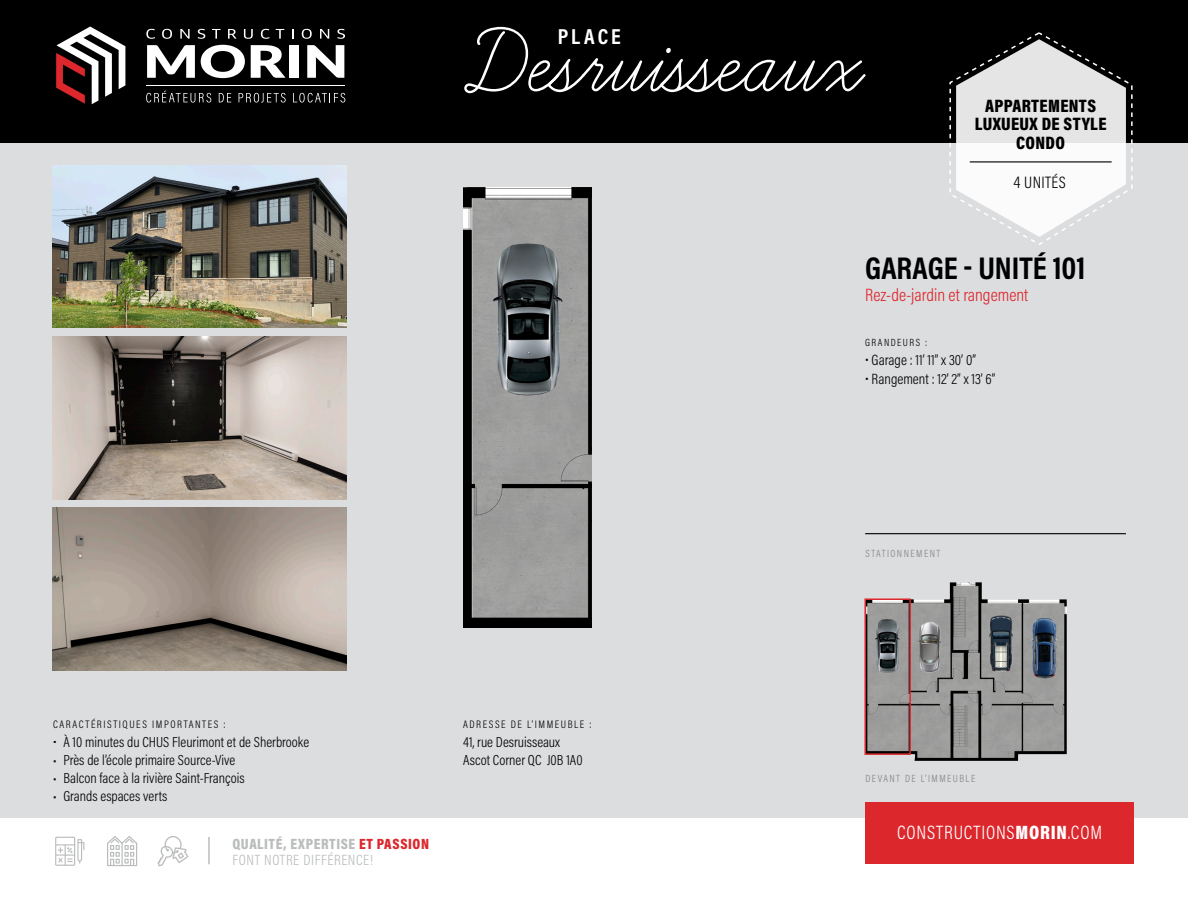
<style>
.page{position:relative;width:1188px;height:918px;background:#fff}
.page>*{position:absolute;margin:0;border:0;box-sizing:border-box;transform-origin:0 0}
.t1{font:99.6px "Learning Curve";color:#fff}
.t2{font:700 31.65px "Acumin Pro Cond";color:#000001}
.t3{font:700 21.9px "Acumin Pro Cond";letter-spacing:.135em;color:#fff}
.t4{font:300 19.5px "Acumin Pro Cond";letter-spacing:.04em;color:#fff}
.t5{font:900 18.15px/18.5px "Acumin Pro Cond";letter-spacing:.02em;color:#000001;text-align:center}
.t6{font:300 18px "Acumin Pro Cond";color:#dc272d}
.t7{font:300 16.65px "Acumin Pro Cond";letter-spacing:.02em;color:#000001}
.t8{font:300 15px/15.9px "Acumin Pro Cond";letter-spacing:.04em;color:#bbbdbd}
.t9{font:300 15px "Acumin Pro Cond";color:#000001}
.t10{font:300 14.7px/18.1px "Acumin Pro Cond";color:#000001}
.t11{font:300 10.95px "Acumin Pro Cond";letter-spacing:.14em;color:#000001}
.t12{font:300 10.5px "Acumin Pro Cond";letter-spacing:.14em;color:#818586}
.t13{font:300 10.5px "Acumin Pro Cond";letter-spacing:.14em;color:#000001}
.s1{font-weight:900}
.s2{font-weight:900;color:#dc272d}
</style>
<div class="page">
<div style="left:0;top:0;width:1188px;height:817px;background:#dcdddf"></div>
<div style="left:865px;top:803px;width:269px;height:61px;background:#dc272d"></div>
<svg style="left:55px;top:837px;width:29px;height:29px"></svg>
<svg style="left:107px;top:836px;width:30px;height:30px"></svg>
<svg style="left:157px;top:836px;width:32px;height:30px"></svg>
<hr style="left:208px;top:837px;width:2px;height:27px;background:#bbbdbd">
<div style="left:0;top:0;width:1188px;height:143px;background:#000001"></div>
<svg style="left:56px;top:27px;width:69px;height:77px"></svg>
<svg style="left:147px;top:45px;width:48px;height:33px"></svg>
<svg style="left:201px;top:45px;width:44px;height:33px"></svg>
<svg style="left:251px;top:45px;width:35px;height:33px"></svg>
<div style="left:289px;top:45px;width:10px;height:33px;background:#fff"></div>
<svg style="left:307px;top:45px;width:37px;height:33px"></svg>
<svg style="left:146px;top:29px;width:9px;height:10px"></svg>
<svg style="left:162px;top:29px;width:10px;height:10px"></svg>
<svg style="left:180px;top:29px;width:10px;height:10px"></svg>
<svg style="left:198px;top:29px;width:7px;height:10px"></svg>
<svg style="left:212px;top:29px;width:9px;height:10px"></svg>
<svg style="left:228px;top:29px;width:8px;height:10px"></svg>
<svg style="left:244px;top:29px;width:9px;height:10px"></svg>
<svg style="left:261px;top:29px;width:9px;height:10px"></svg>
<svg style="left:276px;top:29px;width:8px;height:10px"></svg>
<svg style="left:302px;top:29px;width:10px;height:10px"></svg>
<svg style="left:320px;top:29px;width:9px;height:10px"></svg>
<svg style="left:337px;top:29px;width:8px;height:10px"></svg>
<hr style="left:146px;top:85px;width:199px;height:1px;background:#fff">
<svg style="left:146px;top:91px;width:65px;height:12px"></svg>
<svg style="left:219px;top:93px;width:12px;height:9px"></svg>
<svg style="left:239px;top:93px;width:47px;height:10px"></svg>
<svg style="left:293px;top:93px;width:52px;height:10px"></svg>
<svg style="left:949px;top:32px;width:184px;height:213px"></svg>
<hr style="left:970px;top:161px;width:142px;height:1px;background:#000001">
<hr style="left:865px;top:533px;width:261px;height:1px;background:#000001">
<img style="left:53px;top:165px;width:294px;height:163px">
<img style="left:53px;top:336px;width:294px;height:163px">
<img style="left:53px;top:508px;width:294px;height:162px">
<img style="left:867px;top:582px;width:200px;height:179px">
<div style="left:864px;top:598px;width:47px;height:157px;border:2px solid #dc272d"></div>
<img style="left:463px;top:187px;width:128px;height:441px">
<h1 class="t1" style="left:469px;top:9px;width:397px">Desruisseaux</h1>
<h3 class="t3" style="left:558px;top:22px;width:64px">PLACE</h3>
<p class="t5" style="left:975px;top:96px;width:133px">APPARTEMENTS<br>LUXUEUX DE STYLE<br>CONDO</p>
<p class="t7" style="left:1013px;top:172px;width:54px">4 UNITÉS</p>
<h2 class="t2" style="left:865px;top:247px;width:222px">GARAGE - UNITÉ 101</h2>
<p class="t6" style="left:865px;top:284px;width:165px">Rez-de-jardin et rangement</p>
<p class="t13" style="left:865px;top:336px;width:63px">GRANDEURS :</p>
<p class="t9" style="left:865px;top:350px;width:112px">• Garage : 11’ 11” x 30’ 0”</p>
<p class="t9" style="left:865px;top:370px;width:132px">• Rangement : 12’ 2” x 13’ 6”</p>
<p class="t11" style="left:53px;top:718px;width:174px">CARACTÉRISTIQUES IMPORTANTES :</p>
<p class="t10" style="left:53px;top:732px;width:258px">• À 10 minutes du CHUS Fleurimont et de Sherbrooke</p>
<p class="t10" style="left:53px;top:750px;width:184px">• Près de l’école primaire Source-Vive</p>
<p class="t10" style="left:53px;top:768px;width:193px">• Balcon face à la rivière Saint-François</p>
<p class="t10" style="left:53px;top:786px;width:116px">• Grands espaces verts</p>
<p class="t8" style="left:232px;top:836px;width:198px"><span class="s1">QUALITÉ, EXPERTISE</span> <span class="s2">ET PASSION<br></span>FONT NOTRE DIFFÉRENCE!</p>
<p class="t11" style="left:463px;top:718px;width:130px">ADRESSE DE L’IMMEUBLE :</p>
<p class="t10" style="left:463px;top:732px;width:121px">41, rue Desruisseaux<br>Ascot Corner QC J0B 1A0</p>
<p class="t12" style="left:866px;top:547px;width:76px">STATIONNEMENT</p>
<p class="t12" style="left:866px;top:771px;width:111px">DEVANT DE L’IMMEUBLE</p>
<h3 class="t4" style="left:897px;top:820px;width:206px">CONSTRUCTIONS<span class="s1">MORIN</span>.COM</h3>
</div>
